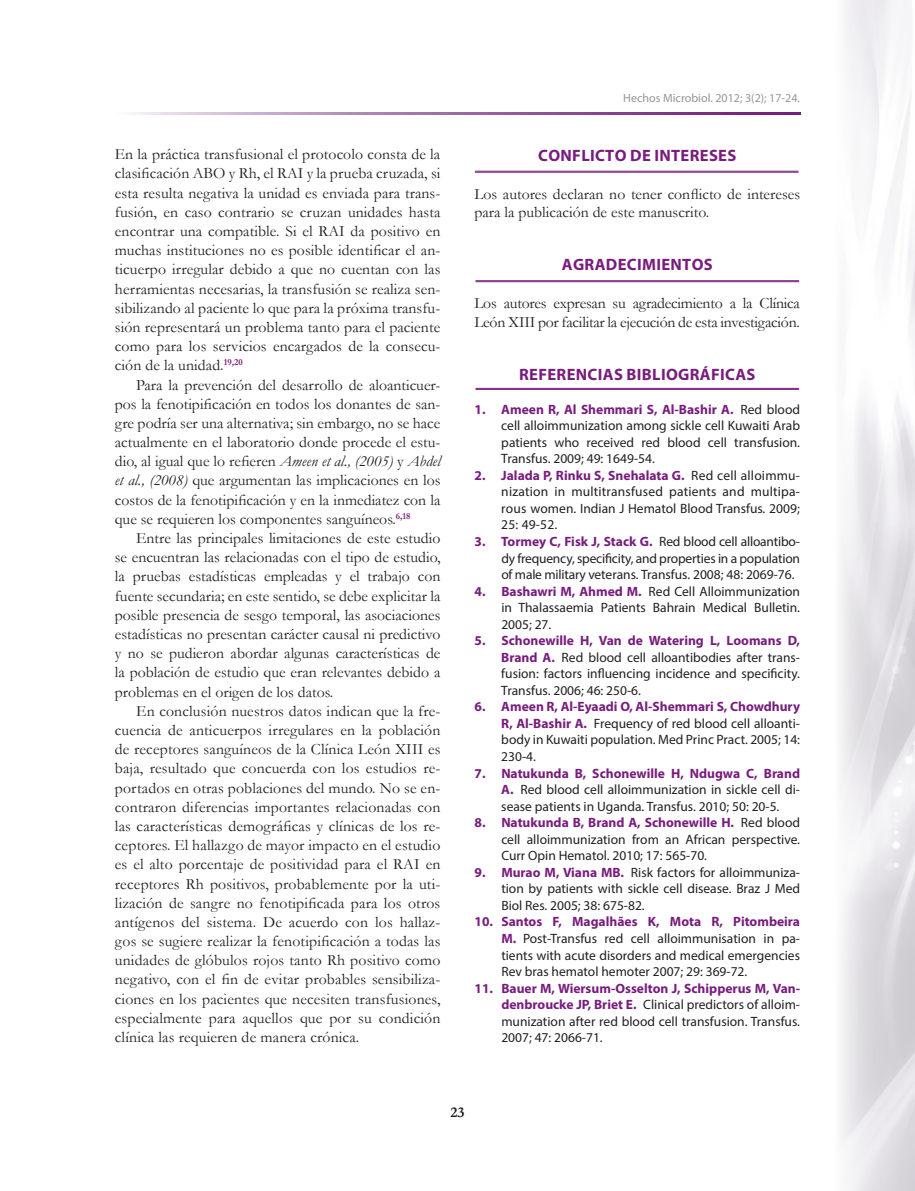
<style>
.page{position:relative;width:915px;height:1191px;background:#fff}
.page>*{position:absolute;margin:0;border:0;box-sizing:border-box;transform-origin:0 0}
.t1{font:700 16.5px "Myriad Pro";letter-spacing:.02em;color:#781d7d}
.t2{font:15.75px/19.2px "Garamond";color:#231f20;text-align:justify}
.t3{font:700 15px "Garamond";color:#231f20}
.t4{font:13.5px/16.5px "Myriad Pro";color:#231f20;text-align:justify}
.t5{font:12px "Myriad Pro";color:#939598}
.s1{font-style:italic}
.s2{font-weight:700;color:#781d7d}
</style>
<div class="page">
<svg style="left:134px;top:112px;width:665px;height:2px"></svg>
<hr style="left:475px;top:171px;width:322px;height:1px;background:#781d7d">
<hr style="left:475px;top:172px;width:322px;height:1px;background:#781d7d">
<hr style="left:475px;top:280px;width:323px;height:1px;background:#781d7d">
<hr style="left:475px;top:281px;width:323px;height:1px;background:#781d7d">
<hr style="left:475px;top:388px;width:323px;height:1px;background:#781d7d">
<hr style="left:475px;top:389px;width:323px;height:1px;background:#781d7d">
<p class="t2" style="left:115px;top:144px;width:327px">En la práctica transfusional el protocolo consta de la clasificación ABO y Rh, el RAI y la prueba cruzada, si esta resulta negativa la unidad es enviada para trans&shy;fusión, en caso contrario se cruzan unidades hasta encontrar una compatible. Si el RAI da positivo en muchas instituciones no es posible identificar el an&shy;ticuerpo irregular debido a que no cuentan con las herramientas necesarias, la transfusión se realiza sen&shy;sibilizando al paciente lo que para la próxima transfu&shy;sión representará un problema tanto para el paciente como para los servicios encargados de la consecu&shy;ción de la unidad.<sup>19,20</sup></p>
<p class="t2" style="left:115px;top:374px;width:327px;text-indent:21px">Para la prevención del desarrollo de aloanticuer&shy;pos la fenotipificación en todos los donantes de san&shy;gre podría ser una alternativa; sin embargo, no se hace actualmente en el laboratorio donde procede el estu&shy;dio, al igual que lo refieren <span class="s1">Ameen et al., (2005)</span> y <span class="s1">Abdel et al., (2008)</span> que argumentan las implicaciones en los costos de la fenotipificación y en la inmediatez con la que se requieren los componentes sanguíneos.<sup>6,18</sup></p>
<p class="t2" style="left:115px;top:528px;width:327px;text-indent:21px">Entre las principales limitaciones de este estudio se encuentran las relacionadas con el tipo de estudio, la pruebas estadísticas empleadas y el trabajo con fuente secundaria; en este sentido, se debe explicitar la posible presencia de sesgo temporal, las asociaciones estadísticas no presentan carácter causal ni predictivo y no se pudieron abordar algunas características de la población de estudio que eran relevantes debido a problemas en el origen de los datos.</p>
<p class="t2" style="left:115px;top:701px;width:327px;text-indent:21px">En conclusión nuestros datos indican que la fre&shy;cuencia de anticuerpos irregulares en la población de receptores sanguíneos de la Clínica León XIII es baja, resultado que concuerda con los estudios re&shy;portados en otras poblaciones del mundo. No se en&shy;contraron diferencias importantes relacionadas con las características demográficas y clínicas de los re&shy;ceptores. El hallazgo de mayor impacto en el estudio es el alto porcentaje de positividad para el RAI en receptores Rh positivos, probablemente por la uti&shy;lización de sangre no fenotipificada para los otros antígenos del sistema. De acuerdo con los hallaz&shy;gos se sugiere realizar la fenotipificación a todas las unidades de glóbulos rojos tanto Rh positivo como negativo, con el fin de evitar probables sensibiliza&shy;ciones en los pacientes que necesiten transfusiones, especialmente para aquellos que por su condición clínica las requieren de manera crónica.</p>
<p class="t5" style="left:623px;top:90px;width:178px">Hechos Microbiol. 2012; 3(2); 17-24.</p>
<p class="t1" style="left:538px;top:145px;width:172px">CONFLICTO DE INTERESES</p>
<p class="t2" style="left:474px;top:184px;width:327px;line-height:18.8px">Los autores declaran no tener conflicto de intereses para la publicación de este manuscrito.</p>
<p class="t1" style="left:561px;top:254px;width:151px">AGRADECIMIENTOS</p>
<p class="t2" style="left:474px;top:293px;width:327px;line-height:18.8px">Los autores expresan su agradecimiento a la Clínica<br>León XIII por facilitar la ejecución de esta investigación.</p>
<p class="t1" style="left:519px;top:363px;width:236px">REFERENCIAS BIBLIOGRÁFICAS</p>
<p class="t4" style="left:501px;top:400px;width:300px;text-indent:-27px"><span class="s2">1. Ameen R, Al Shemmari S, Al-Bashir A.</span> Red blood cell alloimmunization among sickle cell Kuwaiti Arab patients who received red blood cell transfusion.<br>Transfus. 2009; 49: 1649-54.</p>
<p class="t4" style="left:501px;top:467px;width:300px;text-indent:-27px"><span class="s2">2. Jalada P, Rinku S, Snehalata G.</span> Red cell alloimmu&shy;nization in multitransfused patients and multipa&shy;rous women. Indian J Hematol Blood Transfus. 2009; 25: 49-52.</p>
<p class="t4" style="left:501px;top:533px;width:300px;text-indent:-27px"><span class="s2">3. Tormey C, Fisk J, Stack G.</span> Red blood cell alloantibo&shy;dy frequency, specificity, and properties in a population of male military veterans. Transfus. 2008; 48: 2069-76.</p>
<p class="t4" style="left:501px;top:582px;width:300px;text-indent:-27px"><span class="s2">4. Bashawri M, Ahmed M.</span> Red Cell Alloimmunization in Thalassaemia Patients Bahrain Medical Bulletin.<br>2005; 27.</p>
<p class="t4" style="left:501px;top:632px;width:300px;text-indent:-27px"><span class="s2">5. Schonewille H, Van de Watering L, Loomans D, Brand A.</span> Red blood cell alloantibodies after trans&shy;fusion: factors influencing incidence and specificity.<br>Transfus. 2006; 46: 250-6.</p>
<p class="t4" style="left:501px;top:698px;width:300px;text-indent:-27px"><span class="s2">6. Ameen R, Al-Eyaadi O, Al-Shemmari S, Chowdhury R, Al-Bashir A.</span> Frequency of red blood cell alloanti&shy;body in Kuwaiti population. Med Princ Pract. 2005; 14:<br>230-4.</p>
<p class="t4" style="left:501px;top:764px;width:300px;text-indent:-27px"><span class="s2">7. Natukunda B, Schonewille H, Ndugwa C, Brand A.</span> Red blood cell alloimmunization in sickle cell di&shy;sease patients in Uganda. Transfus. 2010; 50: 20-5.</p>
<p class="t4" style="left:501px;top:814px;width:300px;text-indent:-27px"><span class="s2">8. Natukunda B, Brand A, Schonewille H.</span> Red blood cell alloimmunization from an African perspective.<br>Curr Opin Hematol. 2010; 17: 565-70.</p>
<p class="t4" style="left:501px;top:864px;width:300px;text-indent:-27px"><span class="s2">9. Murao M, Viana MB.</span> Risk factors for alloimmuniza&shy;tion by patients with sickle cell disease. Braz J Med Biol Res. 2005; 38: 675-82.</p>
<p class="t4" style="left:501px;top:913px;width:300px;text-indent:-27px"><span class="s2">10. Santos F, Magalhães K, Mota R, Pitombeira M.</span> Post-Transfus red cell alloimmunisation in pa&shy;tients with acute disorders and medical emergencies Rev bras hematol hemoter 2007; 29: 369-72.</p>
<p class="t4" style="left:501px;top:979px;width:300px;text-indent:-27px"><span class="s2">11. Bauer M, Wiersum-Osselton J, Schipperus M, Van&shy;denbroucke JP, Briet E.</span> Clinical predictors of alloim&shy;munization after red blood cell transfusion. Transfus.<br>2007; 47: 2066-71.</p>
<p class="t3" style="left:450px;top:1102px;width:16px">23</p>
</div>
